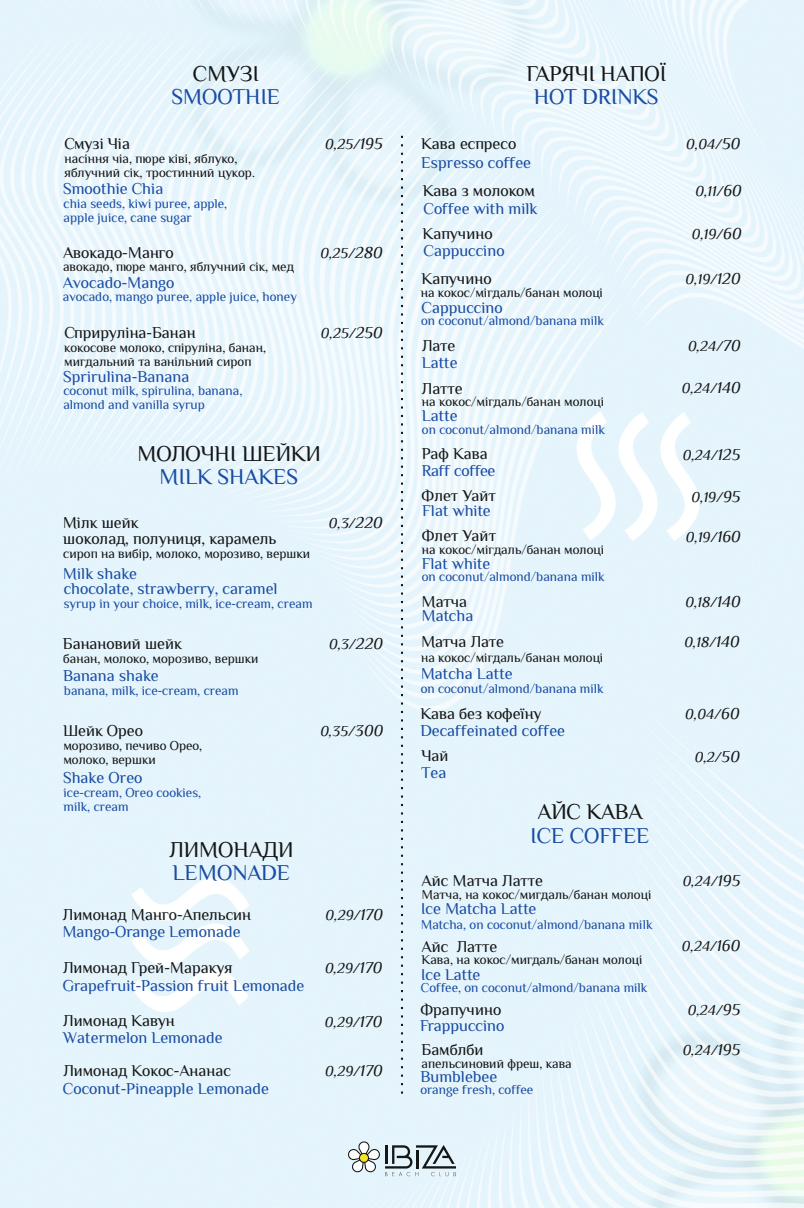
<style>
.page{position:relative;width:804px;height:1208px;background:#fff}
.page>*{position:absolute;margin:0;border:0;box-sizing:border-box;transform-origin:0 0}
.t1{font:italic 22.5px "Philosopher";color:#194ca3}
.t2{font:italic 22.5px "Philosopher";color:#151616}
.t3{font:italic 16.5px/15.6px "Philosopher";color:#194ca3}
.t4{font:italic 16.5px "Philosopher";color:#151616}
.t5{font:italic 16.5px "Philosopher";letter-spacing:-.02em;color:#194ca3}
.t6{font:italic 15px "Philosopher";color:#151616}
.t7{font:italic 13.5px/14.1px "Philosopher";color:#151616}
.t8{font:italic 13.5px/14.1px "Philosopher";color:#194ca3}
.s1{font-size:16.5px}
</style>
<div class="page">
<img style="left:0;top:0;width:804px;height:1208px">
<svg style="left:347px;top:1140px;width:109px;height:36px;background:#bcc7c9"></svg>
<svg style="left:401px;top:136px;width:2px;height:958px"></svg>
<h1 class="t2" style="left:193px;top:66px;width:68px">СМУЗІ</h1>
<h1 class="t1" style="left:171px;top:89px;width:110px">SMOOTHIE</h1>
<p class="t4" style="left:64px;top:138px;width:67px">Смузі Чіа</p>
<p class="t6" style="left:325px;top:136px;width:59px">0,25/<span class="s1">195</span></p>
<p class="t3" style="left:63px;top:182px;width:102px">Smoothie Chia</p>
<p class="t7" style="left:64px;top:153px;width:192px">насіння чіа, пюре ківі, яблуко, яблучний сік, тростинний цукор.</p>
<p class="t8" style="left:64px;top:197px;width:165px">chia seeds, kiwi puree, apple, apple juice, cane sugar</p>
<p class="t4" style="left:63px;top:247px;width:112px">Авокадо-Манго</p>
<p class="t7" style="left:63px;top:261px;width:232px">авокадо, пюре манго, яблучний сік, мед</p>
<p class="t3" style="left:63px;top:276px;width:113px">Avocado-Mango</p>
<p class="t8" style="left:63px;top:291px;width:235px">avocado, mango puree, apple juice, honey</p>
<p class="t6" style="left:320px;top:245px;width:64px">0,25/<span class="s1">280</span></p>
<p class="t4" style="left:64px;top:327px;width:133px">Сприруліна-Банан</p>
<p class="t6" style="left:321px;top:325px;width:64px">0,25/<span class="s1">250</span></p>
<p class="t3" style="left:63px;top:370px;width:128px">Sprirulina-Banana</p>
<p class="t7" style="left:64px;top:341px;width:203px">кокосове молоко, спіруліна, банан, мигдальний та ванільний сироп</p>
<p class="t8" style="left:63px;top:384px;width:180px">coconut milk, spirulina, banana, almond and vanilla syrup</p>
<h1 class="t2" style="left:137px;top:446px;width:185px">МОЛОЧНІ ШЕЙКИ</h1>
<h1 class="t1" style="left:159px;top:469px;width:141px">MILK SHAKES</h1>
<p class="t4" style="left:63px;top:517px;width:77px">Мілк шейк</p>
<p class="t6" style="left:329px;top:515px;width:56px">0,3/<span class="s1">220</span></p>
<p class="t3" style="left:63px;top:567px;width:216px">Milk shake<br>chocolate, strawberry, caramel</p>
<p class="t8" style="left:64px;top:597px;width:250px">syrup in your choice, milk, ice-cream, cream</p>
<p class="t4" style="left:63px;top:532px;width:215px">шоколад, полуниця, карамель</p>
<p class="t7" style="left:63px;top:548px;width:248px">сироп на вибір, молоко, морозиво, вершки</p>
<p class="t4" style="left:63px;top:638px;width:121px">Банановий шейк</p>
<p class="t6" style="left:329px;top:636px;width:56px">0,3/<span class="s1">220</span></p>
<p class="t3" style="left:63px;top:669px;width:97px">Banana shake</p>
<p class="t7" style="left:63px;top:653px;width:197px">банан, молоко, морозиво, вершки</p>
<p class="t8" style="left:64px;top:685px;width:176px">banana, milk, ice-cream, cream</p>
<p class="t4" style="left:63px;top:725px;width:81px">Шейк Орео</p>
<p class="t6" style="left:320px;top:723px;width:64px">0,35/<span class="s1">300</span></p>
<p class="t3" style="left:63px;top:771px;width:81px">Shake Oreo</p>
<p class="t8" style="left:64px;top:786px;width:139px">ice-cream, Oreo cookies, milk, cream</p>
<p class="t7" style="left:63px;top:739px;width:140px">морозиво, печиво Орео, молоко, вершки</p>
<h1 class="t2" style="left:170px;top:842px;width:125px">ЛИМОНАДИ</h1>
<h1 class="t1" style="left:173px;top:865px;width:119px">LEMONADE</h1>
<p class="t4" style="left:63px;top:909px;width:190px">Лимонад Манго-Апельсин</p>
<p class="t6" style="left:325px;top:907px;width:59px">0,29/<span class="s1">170</span></p>
<p class="t3" style="left:62px;top:925px;width:180px">Mango-Orange Lemonade</p>
<p class="t4" style="left:63px;top:962px;width:171px">Лимонад Грей-Маракуя</p>
<p class="t6" style="left:325px;top:960px;width:59px">0,29/<span class="s1">170</span></p>
<p class="t3" style="left:63px;top:979px;width:243px">Grapefruit-Passion fruit Lemonade</p>
<p class="t4" style="left:63px;top:1015px;width:113px">Лимонад Кавун</p>
<p class="t6" style="left:325px;top:1013px;width:59px">0,29/<span class="s1">170</span></p>
<p class="t3" style="left:63px;top:1031px;width:161px">Watermelon Lemonade</p>
<p class="t4" style="left:63px;top:1065px;width:169px">Лимонад Кокос-Ананас</p>
<p class="t6" style="left:325px;top:1063px;width:59px">0,29/<span class="s1">170</span></p>
<p class="t3" style="left:63px;top:1082px;width:207px">Coconut-Pineapple Lemonade</p>
<h1 class="t2" style="left:526px;top:66px;width:141px">ГАРЯЧІ НАПОЇ</h1>
<h1 class="t1" style="left:534px;top:89px;width:126px">HOT DRINKS</h1>
<p class="t4" style="left:421px;top:138px;width:97px">Кава еспресо</p>
<p class="t6" style="left:686px;top:136px;width:56px">0,04/<span class="s1">50</span></p>
<p class="t3" style="left:421px;top:156px;width:111px">Espresso coffee</p>
<p class="t4" style="left:423px;top:185px;width:114px">Кава з молоком</p>
<p class="t6" style="left:695px;top:183px;width:48px">0,11/<span class="s1">60</span></p>
<p class="t3" style="left:423px;top:202px;width:115px">Coffee with milk</p>
<p class="t4" style="left:422px;top:228px;width:71px">Капучино</p>
<p class="t6" style="left:692px;top:226px;width:51px">0,19/<span class="s1">60</span></p>
<p class="t3" style="left:423px;top:244px;width:83px">Cappuccino</p>
<p class="t4" style="left:421px;top:273px;width:71px">Капучино</p>
<p class="t7" style="left:421px;top:286px;width:184px">на кокос/мігдаль/банан молоці</p>
<p class="t3" style="left:421px;top:301px;width:83px">Cappuccino</p>
<p class="t8" style="left:421px;top:315px;width:184px">on coconut/almond/banana milk</p>
<p class="t6" style="left:685px;top:271px;width:57px">0,19/<span class="s1">120</span></p>
<p class="t4" style="left:422px;top:340px;width:35px">Лате</p>
<p class="t6" style="left:688px;top:338px;width:54px">0,24/<span class="s1">70</span></p>
<p class="t3" style="left:422px;top:356px;width:37px">Latte</p>
<p class="t4" style="left:422px;top:383px;width:42px">Латте</p>
<p class="t7" style="left:422px;top:396px;width:184px">на кокос/мігдаль/банан молоці</p>
<p class="t3" style="left:422px;top:410px;width:37px">Latte</p>
<p class="t8" style="left:422px;top:424px;width:184px">on coconut/almond/banana milk</p>
<p class="t6" style="left:682px;top:380px;width:60px">0,24/<span class="s1">140</span></p>
<p class="t4" style="left:421px;top:448px;width:68px">Раф Кава</p>
<p class="t6" style="left:682px;top:447px;width:59px">0,24/<span class="s1">125</span></p>
<p class="t5" style="left:422px;top:465px;width:75px">Raff coffee</p>
<p class="t4" style="left:421px;top:490px;width:76px">Флет Уайт</p>
<p class="t3" style="left:422px;top:504px;width:70px">Flat white</p>
<p class="t6" style="left:691px;top:489px;width:51px">0,19/<span class="s1">95</span></p>
<p class="t4" style="left:422px;top:530px;width:76px">Флет Уайт</p>
<p class="t7" style="left:422px;top:543px;width:184px">на кокос/мігдаль/банан молоці</p>
<p class="t3" style="left:422px;top:557px;width:70px">Flat white</p>
<p class="t8" style="left:422px;top:571px;width:184px">on coconut/almond/banana milk</p>
<p class="t6" style="left:685px;top:529px;width:57px">0,19/<span class="s1">160</span></p>
<p class="t4" style="left:421px;top:596px;width:47px">Матча</p>
<p class="t3" style="left:421px;top:609px;width:53px">Matcha</p>
<p class="t6" style="left:685px;top:594px;width:57px">0,18/<span class="s1">140</span></p>
<p class="t4" style="left:421px;top:636px;width:84px">Матча Лате</p>
<p class="t7" style="left:421px;top:652px;width:184px">на кокос/мігдаль/банан молоці</p>
<p class="t6" style="left:684px;top:634px;width:57px">0,18/<span class="s1">140</span></p>
<p class="t3" style="left:420px;top:667px;width:93px">Matcha Latte</p>
<p class="t8" style="left:420px;top:683px;width:184px">on coconut/almond/banana milk</p>
<p class="t4" style="left:420px;top:708px;width:123px">Кава без кофеїну</p>
<p class="t6" style="left:685px;top:706px;width:56px">0,04/<span class="s1">60</span></p>
<p class="t3" style="left:420px;top:724px;width:146px">Decaffeinated coffee</p>
<p class="t4" style="left:421px;top:750px;width:29px">Чай</p>
<p class="t6" style="left:694px;top:749px;width:47px">0,2/<span class="s1">50</span></p>
<p class="t3" style="left:421px;top:766px;width:26px">Tea</p>
<h1 class="t2" style="left:537px;top:804px;width:106px">АЙС КАВА</h1>
<h1 class="t1" style="left:530px;top:827px;width:121px">ICE COFFEE</h1>
<p class="t4" style="left:421px;top:875px;width:123px">Айс Матча Латте</p>
<p class="t7" style="left:421px;top:889px;width:231px">Матча, на кокос/мигдаль/банан молоці</p>
<p class="t3" style="left:421px;top:902px;width:117px">Ice Matcha Latte</p>
<p class="t8" style="left:421px;top:919px;width:233px">Matcha, on coconut/almond/banana milk</p>
<p class="t4" style="left:421px;top:940px;width:77px">Айс Латте</p>
<p class="t7" style="left:421px;top:954px;width:222px">Кава, на кокос/мигдаль/банан молоці</p>
<p class="t3" style="left:421px;top:967px;width:61px">Ice Latte</p>
<p class="t8" style="left:421px;top:982px;width:228px">Coffee, on coconut/almond/banana milk</p>
<p class="t6" style="left:682px;top:873px;width:59px">0,24/<span class="s1">195</span></p>
<p class="t6" style="left:681px;top:938px;width:60px">0,24/<span class="s1">160</span></p>
<p class="t4" style="left:420px;top:1004px;width:82px">Фрапучино</p>
<p class="t6" style="left:687px;top:1001px;width:54px">0,24/<span class="s1">95</span></p>
<p class="t3" style="left:420px;top:1019px;width:86px">Frappuccino</p>
<p class="t4" style="left:421px;top:1044px;width:63px">Бамблби</p>
<p class="t7" style="left:421px;top:1057px;width:152px">апельсиновий фреш, кава</p>
<p class="t3" style="left:420px;top:1070px;width:78px">Bumblebee</p>
<p class="t8" style="left:420px;top:1084px;width:114px">orange fresh, coffee</p>
<p class="t6" style="left:682px;top:1042px;width:59px">0,24/<span class="s1">195</span></p>
</div>
